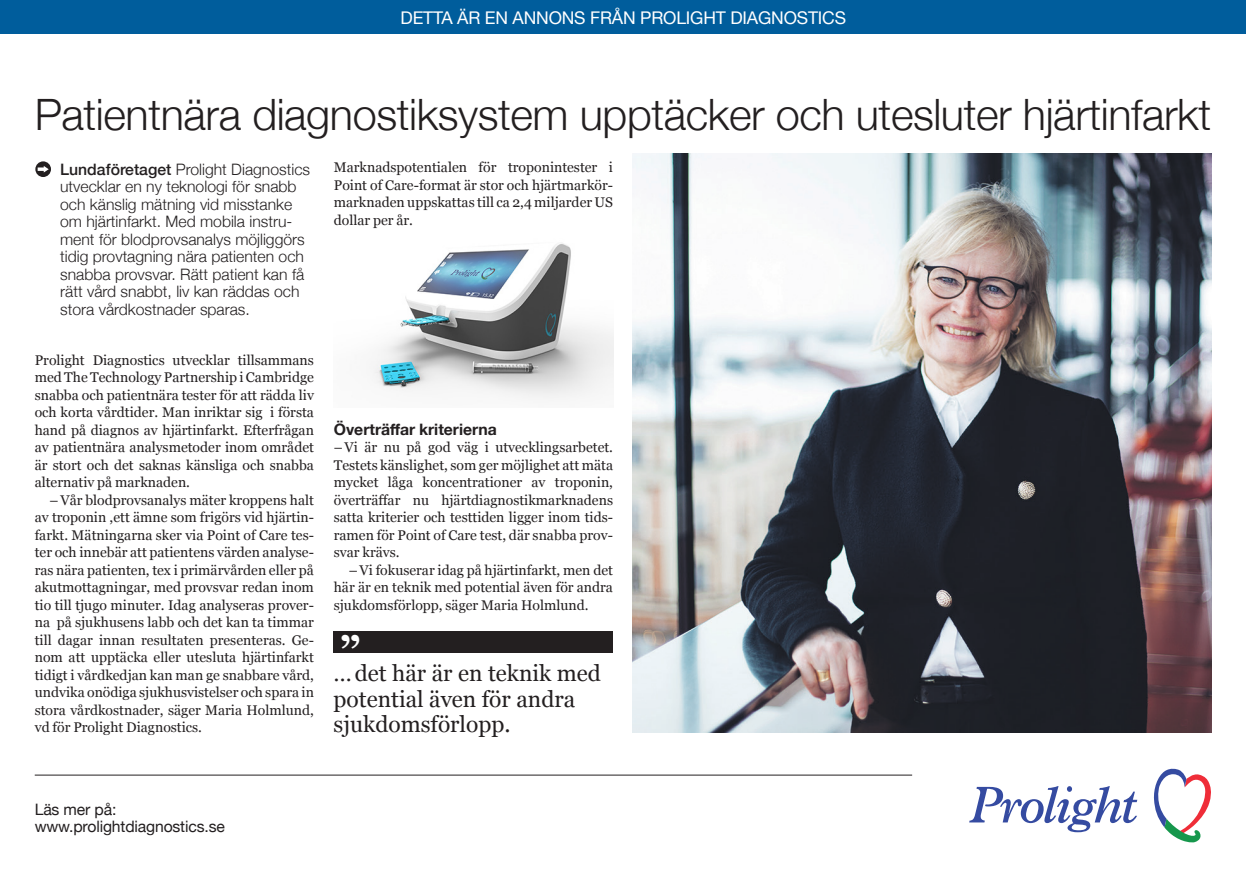
<style>
.page{position:relative;width:1246px;height:883px;background:#fff}
.page>*{position:absolute;margin:0;border:0;box-sizing:border-box;transform-origin:0 0}
.Rubrik_2{font:300 43.23px "Helvetica Neue";letter-spacing:-.01em;color:#231f20}
.Bildtext_namn___tite{font:700 40.25px "Georgia";color:#fff}
.Inledning{font:22.75px/25.4px "Georgia";color:#231f20}
.t1{font:17.5px "Helvetica Neue";letter-spacing:-.01em;color:#fff}
.Inledning-2{font:300 15.75px/17.5px "Helvetica Neue";color:#231f20}
.t2{font:15.75px "Helvetica Neue";letter-spacing:-.01em;color:#231f20}
.Brödtext_8_pkt{font:700 15.75px "Helvetica Neue";color:#231f20}
.Brödtext_8_pkt-2{font:14px/17.5px "Georgia";color:#231f20;text-align:justify}
.s1{font-weight:500}
</style>
<div class="page">
<img style="left:373px;top:243px;width:240px;height:156px">
<div style="left:0;top:0;width:1245px;height:33px;background:#005d9c"></div>
<hr style="left:35px;top:775px;width:877px;height:1px;background:#231f20">
<img style="left:632px;top:154px;width:578px;height:578px">
<svg style="left:35px;top:161px;width:16px;height:16px"></svg>
<svg style="left:38px;top:166px;width:11px;height:7px"></svg>
<svg style="left:1153px;top:769px;width:57px;height:73px"></svg>
<svg style="left:969px;top:786px;width:168px;height:46px"></svg>
<div style="left:333px;top:631px;width:280px;height:21px;background:#231f20"></div>
<p class="t1" style="left:400px;top:5px;width:447px">DETTA ÄR EN ANNONS FRÅN PROLIGHT DIAGNOSTICS</p>
<p class="Rubrik_2" style="left:35px;top:80px;width:1177px">Patientnära diagnostiksystem upptäcker och utesluter hjärtinfarkt</p>
<p class="Inledning-2" style="left:60px;top:159px;width:251px"><span class="s1">Lundaföretaget</span> Prolight Diagnostics utvecklar en ny teknologi för snabb och känslig mätning vid misstanke om hjärtinfarkt. Med mobila instru&shy;ment för blodprovsanalys möjliggörs tidig provtagning nära patienten och snabba provsvar. Rätt patient kan få rätt vård snabbt, liv kan räddas och stora vårdkostnader sparas.</p>
<p class="Brödtext_8_pkt-2" style="left:35px;top:350px;width:281px">Prolight Diagnostics utvecklar tillsammans med The Technology Partnership i Cambridge snabba och patientnära tester för att rädda liv och korta vårdtider. Man inriktar sig i första hand på diagnos av hjärtinfarkt. Efterfrågan av patientnära analysmetoder inom området är stort och det saknas känsliga och snabba alternativ på marknaden.</p>
<p class="Brödtext_8_pkt-2" style="left:35px;top:490px;width:281px;text-indent:15px">–Vår blodprovsanalys mäter kroppens halt av troponin ,ett ämne som frigörs vid hjärtin&shy;farkt. Mätningarna sker via Point of Care tes&shy;ter och innebär att patientens värden analyse&shy;ras nära patienten, tex i primärvården eller på akutmottagningar, med provsvar redan inom tio till tjugo minuter. Idag analyseras prover&shy;na på sjukhusens labb och det kan ta timmar till dagar innan resultaten presenteras. Ge&shy;nom att upptäcka eller utesluta hjärtinfarkt tidigt i vårdkedjan kan man ge snabbare vård, undvika onödiga sjukhusvistelser och spara in stora vårdkostnader, säger Maria Holmlund, vd för Prolight Diagnostics.</p>
<p class="Brödtext_8_pkt-2" style="left:334px;top:158px;width:281px">Marknadspotentialen för troponintester i Point of Care-format är stor och hjärtmarkör&shy;marknaden uppskattas till ca 2,4 miljarder US dollar per år.</p>
<p class="Brödtext_8_pkt" style="left:334px;top:417px;width:165px">Överträffar kriterierna</p>
<p class="Brödtext_8_pkt-2" style="left:334px;top:438px;width:281px">–Vi är nu på god väg i utvecklingsarbetet.<br>Testets känslighet, som ger möjlighet att mäta mycket låga koncentrationer av troponin, överträffar nu hjärtdiagnostikmarknadens satta kriterier och testtiden ligger inom tids&shy;ramen för Point of Care test, där snabba prov&shy;svar krävs.</p>
<p class="Brödtext_8_pkt-2" style="left:334px;top:560px;width:281px;text-indent:15px">–Vi fokuserar idag på hjärtinfarkt, men det här är en teknik med potential även för andra sjukdomsförlopp, säger Maria Holmlund.</p>
<p class="Bildtext_namn___tite" style="left:339px;top:621px;width:22px">”</p>
<p class="Inledning" style="left:333px;top:660px;width:269px">…det här är en teknik med potential även för andra sjukdomsförlopp.</p>
<p class="t2" style="left:35px;top:798px;width:83px">Läs mer på:</p>
<p class="t2" style="left:35px;top:815px;width:191px">www.prolightdiagnostics.se</p>
</div>
